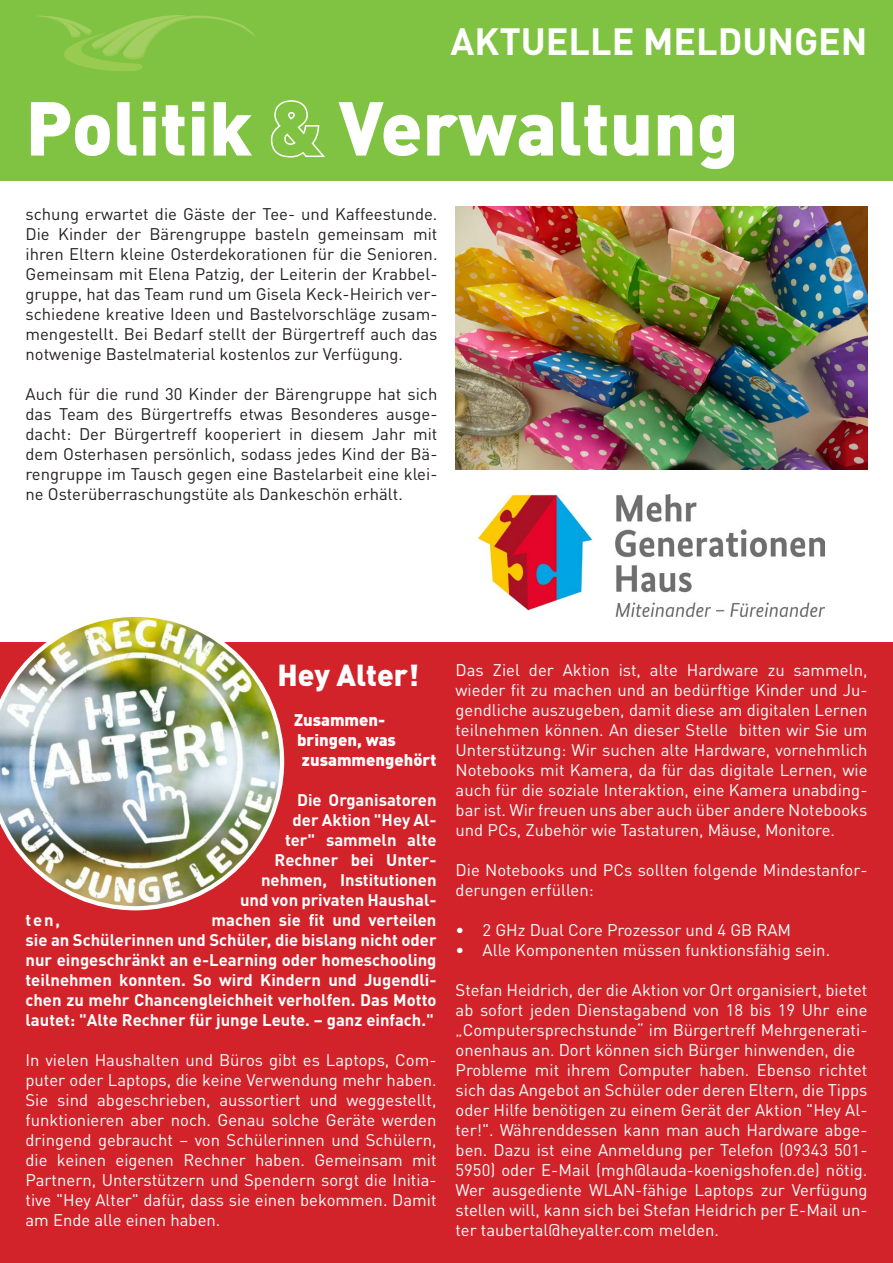
<style>
.page{position:relative;width:893px;height:1263px;background:#fff}
.page>*{position:absolute;margin:0;border:0;box-sizing:border-box;transform-origin:0 0}
.t1{font:900 75px "DIN Pro";color:#fff}
.t2{font:700 37.5px "DIN Pro";color:#fff}
.t3{font:900 30px "DIN Pro";color:#fff}
.t4{font:16.65px/20px "DIN Pro";color:#fff;text-align:justify}
.t5{font:16.65px/20px "DIN Pro";color:#231f20;text-align:justify}
.t6{font:700 16.65px/20px "DIN Pro";color:#fff;text-align:right}
.t7{font:900 16.65px/20px "DIN Pro";color:#fff}
.s1{color:#80c342}
</style>
<div class="page">
<div style="left:0;top:0;width:893px;height:180px;background:#80c342"></div>
<svg style="left:270px;top:100px;width:55px;height:58px"></svg>
<svg style="left:38px;top:15px;width:217px;height:56px"></svg>
<div style="left:0;top:642px;width:893px;height:621px;background:#d2232a"></div>
<img style="left:0;top:617px;width:284px;height:293px">
<img style="left:478px;top:495px;width:346px;height:121px">
<img style="left:456px;top:207px;width:411px;height:263px">
<h2 class="t2" style="left:451px;top:15px;width:418px">AKTUELLE MELDUNGEN</h2>
<h1 class="t1" style="left:26px;top:77px;width:715px">Politik <span class="s1">&amp;</span> Verwaltung</h1>
<p class="t5" style="left:26px;top:203px;width:413px">schung erwartet die Gäste der Tee- und Kaffeestunde.<br>Die Kinder der Bärengruppe basteln gemeinsam mit ihren Eltern kleine Osterdekorationen für die Senioren.<br>Gemeinsam mit Elena Patzig, der Leiterin der Krabbel&shy;gruppe, hat das Team rund um Gisela Keck-Heirich ver&shy;schiedene kreative Ideen und Bastelvorschläge zusam&shy;mengestellt. Bei Bedarf stellt der Bürgertreff auch das notwenige Bastelmaterial kostenlos zur Verfügung.</p>
<p class="t5" style="left:26px;top:383px;width:413px">Auch für die rund 30 Kinder der Bärengruppe hat sich das Team des Bürgertreffs etwas Besonderes ausge&shy;dacht: Der Bürgertreff kooperiert in diesem Jahr mit dem Osterhasen persönlich, sodass jedes Kind der Bä&shy;rengruppe im Tausch gegen eine Bastelarbeit eine klei&shy;ne Osterüberraschungstüte als Dankeschön erhält.</p>
<h3 class="t3" style="left:278px;top:655px;width:143px">Hey Alter!</h3>
<p class="t7" style="left:294px;top:710px;width:144px">Zusammen&shy;bringen, was zusammengehört</p>
<p class="t6" style="left:240px;top:790px;width:198px">Die Organisatoren<br>der Aktion "Hey Al-<br>ter" sammeln alte<br>Rechner bei Unter&shy;nehmen, Institutionen und von privaten Haushal-</p>
<p class="t6" style="left:26px;top:910px;width:413px;text-align:justify;text-indent:186px">machen sie fit und verteilen sie an Schülerinnen und Schüler, die bislang nicht oder nur eingeschränkt an e-Learning oder homeschooling teilnehmen konnten. So wird Kindern und Jugendli&shy;chen zu mehr Chancengleichheit verholfen. Das Motto lautet: "Alte Rechner für junge Leute. – ganz einfach."</p>
<p class="t4" style="left:26px;top:1050px;width:413px">In vielen Haushalten und Büros gibt es Laptops, Com&shy;puter oder Laptops, die keine Verwendung mehr haben.<br>Sie sind abgeschrieben, aussortiert und weggestellt, funktionieren aber noch. Genau solche Geräte werden dringend gebraucht – von Schülerinnen und Schülern, die keinen eigenen Rechner haben. Gemeinsam mit Partnern, Unterstützern und Spendern sorgt die Initia&shy;tive "Hey Alter" dafür, dass sie einen bekommen. Damit am Ende alle einen haben.</p>
<p class="t6" style="left:26px;top:910px;width:36px">ten,</p>
<p class="t4" style="left:456px;top:659px;width:413px">Das Ziel der Aktion ist, alte Hardware zu sammeln, wieder fit zu machen und an bedürftige Kinder und Ju&shy;gendliche auszugeben, damit diese am digitalen Lernen teilnehmen können. An dieser Stelle bitten wir Sie um Unterstützung: Wir suchen alte Hardware, vornehmlich Notebooks mit Kamera, da für das digitale Lernen, wie auch für die soziale Interaktion, eine Kamera unabding&shy;bar ist. Wir freuen uns aber auch über andere Notebooks und PCs, Zubehör wie Tastaturen, Mäuse, Monitore.</p>
<p class="t4" style="left:456px;top:859px;width:413px">Die Notebooks und PCs sollten folgende Mindestanfor&shy;derungen erfüllen:</p>
<p class="t4" style="left:456px;top:919px;width:337px">• 2 GHz Dual Core Prozessor und 4 GB RAM</p>
<p class="t4" style="left:456px;top:939px;width:376px">• Alle Komponenten müssen funktionsfähig sein.</p>
<p class="t4" style="left:456px;top:979px;width:413px;text-align:left">Stefan Heidrich, der die Aktion vor Ort organisiert, bietet ab sofort jeden Dienstagabend von 18 bis 19 Uhr eine „Computersprechstunde“ im Bürgertreff Mehrgenerati&shy;onenhaus an. Dort können sich Bürger hinwenden, die Probleme mit ihrem Computer haben. Ebenso richtet sich das Angebot an Schüler oder deren Eltern, die Tipps oder Hilfe benötigen zu einem Gerät der Aktion "Hey Al&shy;ter!". Währenddessen kann man auch Hardware abge&shy;ben. Dazu ist eine Anmeldung per Telefon (09343 501- 5950) oder E-Mail (mgh@lauda-koenigshofen.de) nötig.<br>Wer ausgediente WLAN-fähige Laptops zur Verfügung stellen will, kann sich bei Stefan Heidrich per E-Mail un&shy;ter taubertal@heyalter.com melden.</p>
</div>
